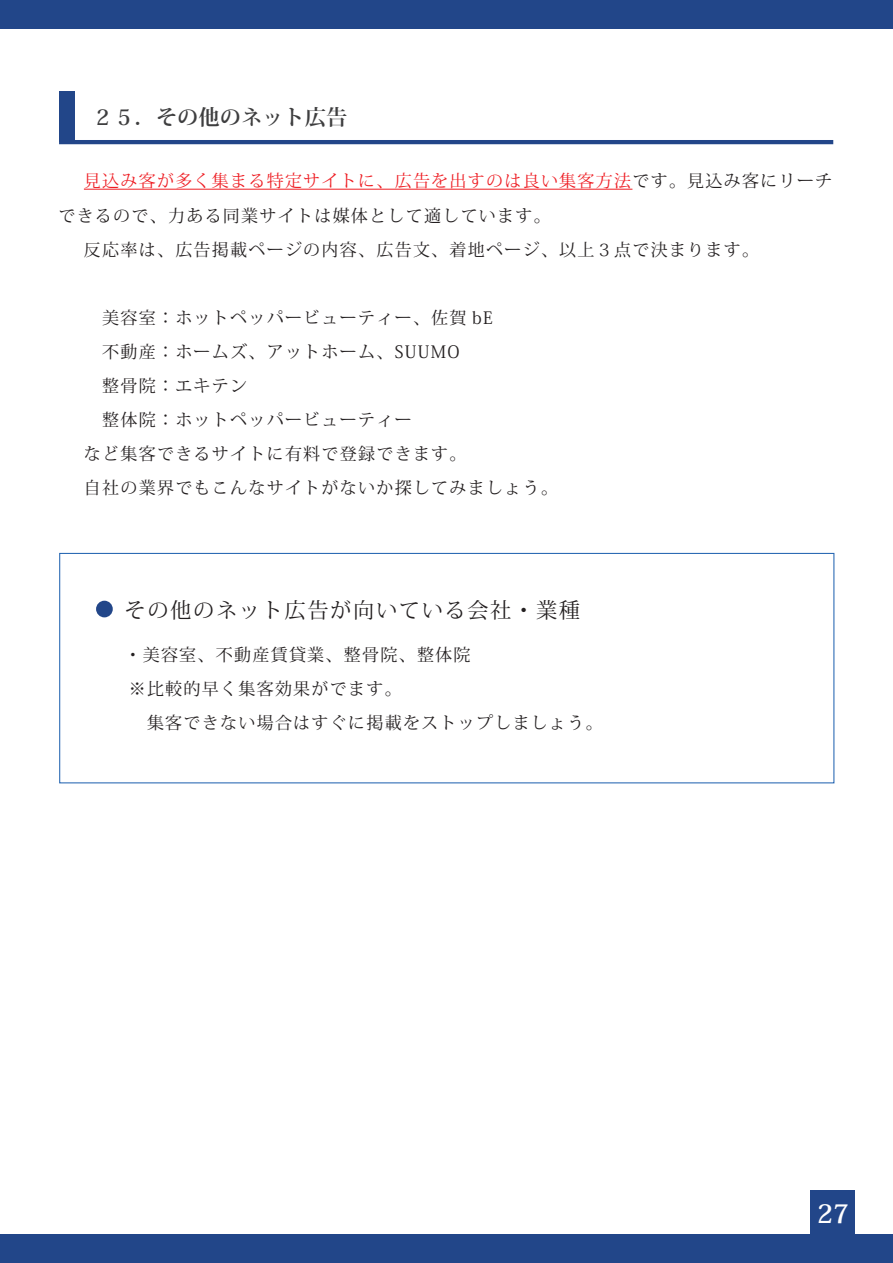
<style>
.page{position:relative;width:893px;height:1263px;background:#fff}
.page>*{position:absolute;margin:0;border:0;box-sizing:border-box;transform-origin:0 0}
.t1{font:700 25.5px "Koz Min Pr 6 N";color:#fff}
.t2{font:21.3px "Koz Min Pr 6 N";letter-spacing:.075em;color:#231f20}
.t3{font:700 21.3px "Koz Min Pr 6 N";color:#3e3e3f}
.t4{font:16.95px/34px "Koz Min Pr 6 N";letter-spacing:.075em;color:#231f20}
.t5{font:16.95px "Koz Min Pr 6 N";letter-spacing:.075em;color:#ee1d23}
.s1{color:#231f20}
</style>
<div class="page">
<div style="left:59px;top:553px;width:775px;height:230px;border:1px solid #2666b2"></div>
<div style="left:96px;top:601px;width:17px;height:16px;background:#224689;border-radius:50%"></div>
<div style="left:0;top:0;width:893px;height:28px;background:#224689"></div>
<div style="left:0;top:1235px;width:893px;height:28px;background:#224689"></div>
<div style="left:59px;top:92px;width:16px;height:50px;background:#224689"></div>
<div style="left:810px;top:1190px;width:45px;height:45px;background:#224689"></div>
<hr style="left:59px;top:140px;width:774px;height:4px;background:#224689">
<hr style="left:84px;top:189px;width:548px;height:1px;background:#ee1d23">
<p class="t3" style="left:92px;top:105px;width:257px">２５．その他のネット広告</p>
<p class="t5" style="left:84px;top:172px;width:750px">見込み客が多く集まる特定サイトに、広告を出すのは良い集客方法<span class="s1">です。見込み客にリーチ</span></p>
<p class="t4" style="left:58px;top:199px;width:494px">できるので、力ある同業サイトは媒体として適しています。</p>
<p class="t4" style="left:84px;top:233px;width:677px">反応率は、広告掲載ページの内容、広告文、着地ページ、以上３点で決まります。</p>
<p class="t4" style="left:84px;top:301px;width:476px">　美容室：ホットペッパービューティー、佐賀 bE<br>　不動産：ホームズ、アットホーム、SUUMO<br>　整骨院：エキテン<br>　整体院：ホットペッパービューティー<br>など集客できるサイトに有料で登録できます。<br>自社の業界でもこんなサイトがないか探してみましょう。</p>
<p class="t2" style="left:125px;top:598px;width:457px">その他のネット広告が向いている会社・業種</p>
<p class="t4" style="left:124px;top:638px;width:480px">・美容室、不動産賃貸業、整骨院、整体院<br>※比較的早く集客効果がでます。<br>　集客できない場合はすぐに掲載をストップしましょう。</p>
<h1 class="t1" style="left:817px;top:1199px;width:33px">27</h1>
</div>
